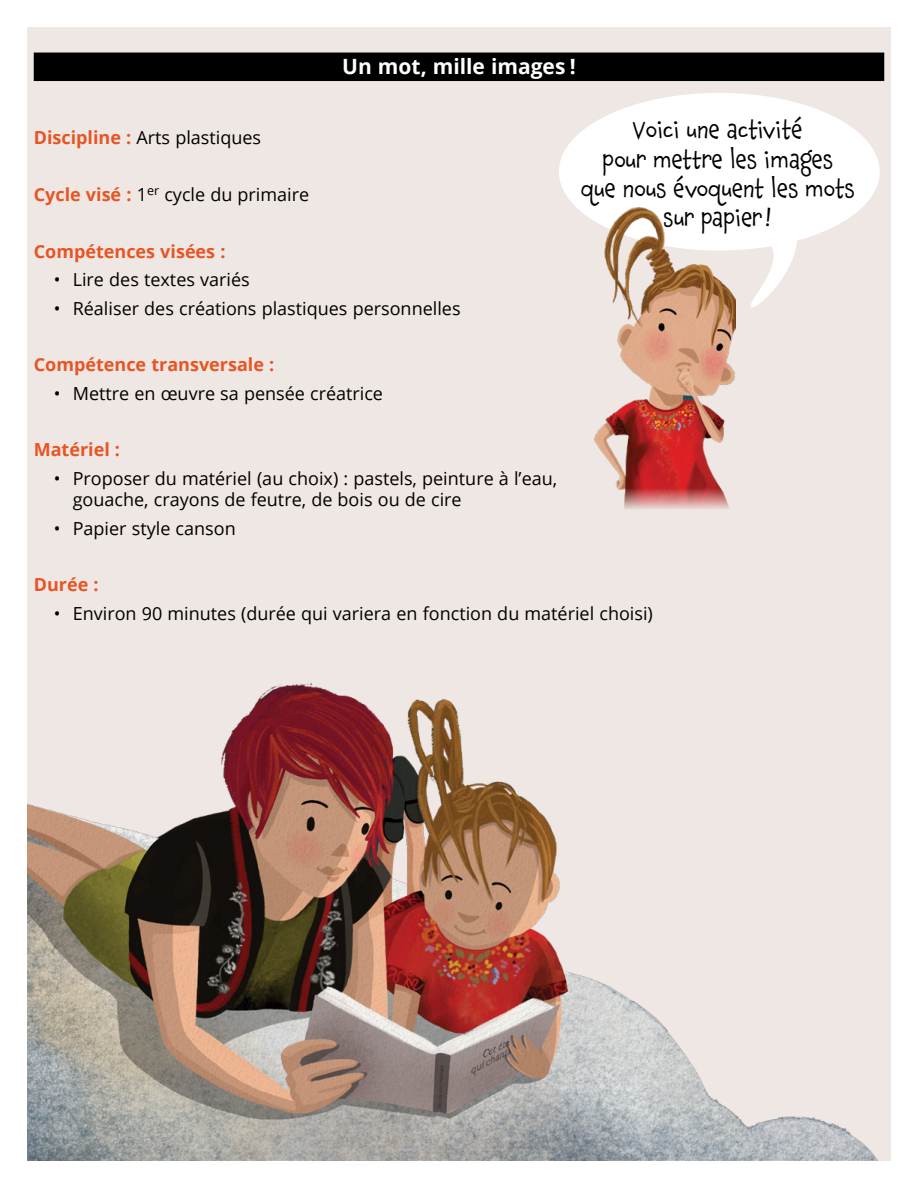
<style>
.page{position:relative;width:918px;height:1188px;background:#fff}
.page>*{position:absolute;margin:0;border:0;box-sizing:border-box;transform-origin:0 0}
.Texte_numéroté{font:24.3px/29.1px "Chaloops";color:#000;text-align:center}
.Étapes{font:700 21px "Open Sans";color:#fff}
.Texte_numéroté-exerc{font:18px/21.6px "Open Sans";color:#000}
.Texte_numéroté-exerc-2{font:700 18px "Open Sans";color:#e75525}
.s1{font-weight:700;color:#e75525}
</style>
<div class="page">
<div style="left:27px;top:27px;width:864px;height:1134px;background:#efe7e3"></div>
<div style="left:34px;top:53px;width:850px;height:28px;background:#000"></div>
<div style="left:559px;top:93px;width:321px;height:158px;background:#fff;border-radius:50%"></div>
<svg style="left:735px;top:238px;width:71px;height:92px"></svg>
<img style="left:595px;top:208px;width:140px;height:301px">
<img style="left:27px;top:683px;width:852px;height:478px">
<p class="Étapes" style="left:342px;top:52px;width:235px">Un mot, mille images !</p>
<p class="Texte_numéroté" style="left:581px;top:115px;width:276px">Voici une activité<br>pour mettre les images<br>que nous évoquent les mots sur papier !</p>
<p class="Texte_numéroté-exerc" style="left:34px;top:127px;width:229px"><span class="s1">Discipline :</span> Arts plastiques</p>
<p class="Texte_numéroté-exerc" style="left:34px;top:183px;width:277px"><span class="s1">Cycle visé :</span> 1<sup>er</sup> cycle du primaire</p>
<p class="Texte_numéroté-exerc-2" style="left:34px;top:239px;width:193px">Compétences visées :</p>
<p class="Texte_numéroté-exerc" style="left:54px;top:268px;width:197px">• Lire des textes variés</p>
<p class="Texte_numéroté-exerc" style="left:54px;top:297px;width:408px">• Réaliser des créations plastiques personnelles</p>
<p class="Texte_numéroté-exerc-2" style="left:34px;top:352px;width:242px">Compétence transversale :</p>
<p class="Texte_numéroté-exerc" style="left:54px;top:382px;width:331px">• Mettre en œuvre sa pensée créatrice</p>
<p class="Texte_numéroté-exerc-2" style="left:34px;top:437px;width:88px">Matériel :</p>
<p class="Texte_numéroté-exerc" style="left:73px;top:467px;width:486px;text-indent:-19px">• Proposer du matériel (au choix) : pastels, peinture à l’eau, gouache, crayons de feutre, de bois ou de cire</p>
<p class="Texte_numéroté-exerc" style="left:54px;top:517px;width:183px">• Papier style canson</p>
<p class="Texte_numéroté-exerc-2" style="left:34px;top:572px;width:66px">Durée :</p>
<p class="Texte_numéroté-exerc" style="left:54px;top:602px;width:600px">• Environ 90 minutes (durée qui variera en fonction du matériel choisi)</p>
</div>
